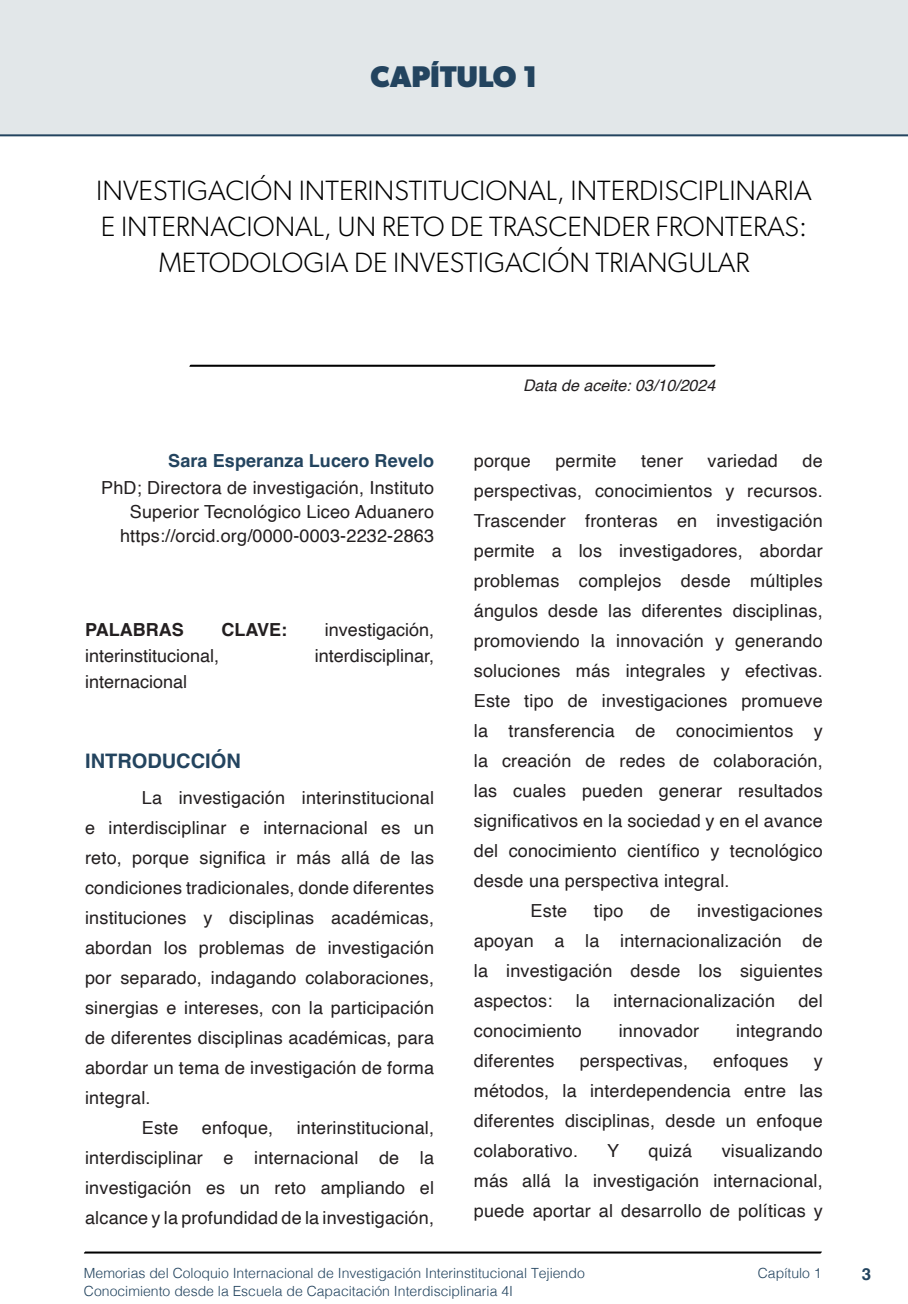
<style>
.page{position:relative;width:908px;height:1304px;background:#fff}
.page>*{position:absolute;margin:0;border:0;box-sizing:border-box;transform-origin:0 0}
.capítulos{font:700 30px "Gibson";color:#23445f}
.nome_artigos{font:300 28px/36px "Gibson";color:#000;text-align:center}
.TITULOS{font:700 20px "Helvetica";color:#23445f}
.txt{font:18px/30px "Helvetica";letter-spacing:.01em;color:#231f20;text-align:justify}
.info_autores{font:18px/24px "Helvetica";letter-spacing:.01em;color:#231f20;text-align:right}
.Resumos_e_PC_TXT{font:18px "Helvetica";color:#231f20}
.nome_autores{font:700 18px "Helvetica";letter-spacing:.005em;color:#23445f}
.Resumos_e_PC_TXT-2{font:700 18px "Helvetica";color:#231f20}
.t1{font:700 16.8px "Helvetica";color:#23445f}
.t2{font:italic 16px "Helvetica";color:#231f20}
.t3{font:300 14px/18px "Helvetica";color:#23445f}
</style>
<div class="page">
<svg style="left:84px;top:1251px;width:737px;height:3px;background:#515151"></svg>
<div style="left:0;top:0;width:907px;height:136px;background:#e2e7e9"></div>
<svg style="left:189px;top:364px;width:526px;height:3px;background:#4f4f4f"></svg>
<div style="left:64px;top:74px;width:61px;height:54px;background:#e2e7e9"></div>
<p class="capítulos" style="left:370px;top:58px;width:168px">CAPÍTULO 1</p>
<p class="nome_artigos" style="left:96px;top:172px;width:716px">INVESTIGACIÓN INTERINSTITUCIONAL, INTERDISCIPLINARIA<br>E INTERNACIONAL, UN RETO DE TRASCENDER FRONTERAS:<br>METODOLOGIA DE INVESTIGACIÓN TRIANGULAR</p>
<p class="nome_autores" style="left:168px;top:450px;width:267px">Sara Esperanza Lucero Revelo</p>
<p class="info_autores" style="left:101px;top:477px;width:334px">PhD; Directora de investigación, Instituto<br>Superior Tecnológico Liceo Aduanero</p>
<p class="info_autores" style="left:120px;top:525px;width:315px">https://orcid.org/0000-0003-2232-2863</p>
<p class="Resumos_e_PC_TXT-2" style="left:85px;top:619px;width:100px">PALABRAS</p>
<p class="Resumos_e_PC_TXT-2" style="left:221px;top:619px;width:67px">CLAVE:</p>
<p class="Resumos_e_PC_TXT" style="left:325px;top:616px;width:111px">investigación,</p>
<p class="Resumos_e_PC_TXT" style="left:85px;top:642px;width:136px">interinstitucional,</p>
<p class="Resumos_e_PC_TXT" style="left:315px;top:642px;width:121px">interdisciplinar,</p>
<p class="Resumos_e_PC_TXT" style="left:85px;top:668px;width:104px">internacional</p>
<p class="TITULOS" style="left:85px;top:749px;width:157px">INTRODUCCIÓN</p>
<p class="txt" style="left:85px;top:783px;width:350px;text-indent:57px">La investigación interinstitucional e interdisciplinar e internacional es un reto, porque significa ir más allá de las condiciones tradicionales, donde diferentes instituciones y disciplinas académicas, abordan los problemas de investigación por separado, indagando colaboraciones, sinergias e intereses, con la participación de diferentes disciplinas académicas, para abordar un tema de investigación de forma integral.</p>
<p class="txt" style="left:142px;top:1113px;width:38px">Este</p>
<p class="txt" style="left:202px;top:1113px;width:73px">enfoque,</p>
<p class="txt" style="left:85px;top:1113px;width:350px;text-indent:211px">interinstitucional, interdisciplinar e internacional de la investigación es un reto ampliando el alcance y la profundidad de la investigación,</p>
<p class="t2" style="left:523px;top:373px;width:194px">Data de aceite: 03/10/2024</p>
<p class="txt" style="left:473px;top:446px;width:350px;text-indent:328px">de perspectivas, conocimientos y recursos.<br>Trascender fronteras en investigación permite a los investigadores, abordar problemas complejos desde múltiples ángulos desde las diferentes disciplinas, promoviendo la innovación y generando soluciones más integrales y efectivas.<br>Este tipo de investigaciones promueve la transferencia de conocimientos y la creación de redes de colaboración, las cuales pueden generar resultados significativos en la sociedad y en el avance del conocimiento científico y tecnológico desde una perspectiva integral.</p>
<p class="txt" style="left:530px;top:896px;width:38px">Este</p>
<p class="txt" style="left:593px;top:896px;width:31px">tipo</p>
<p class="txt" style="left:650px;top:896px;width:22px">de</p>
<p class="txt" style="left:473px;top:446px;width:58px">porque</p>
<p class="txt" style="left:555px;top:446px;width:63px">permite</p>
<p class="txt" style="left:641px;top:446px;width:43px">tener</p>
<p class="txt" style="left:707px;top:446px;width:72px">variedad</p>
<p class="txt" style="left:473px;top:896px;width:350px;text-indent:223px">investigaciones apoyan a la internacionalización de la investigación desde los siguientes aspectos:</p>
<p class="txt" style="left:575px;top:986px;width:16px">la</p>
<p class="txt" style="left:613px;top:986px;width:163px">internacionalización</p>
<p class="txt" style="left:798px;top:986px;width:26px">del</p>
<p class="txt" style="left:473px;top:1016px;width:110px">conocimiento</p>
<p class="txt" style="left:618px;top:1016px;width:82px">innovador</p>
<p class="txt" style="left:735px;top:1016px;width:88px">integrando</p>
<p class="txt" style="left:473px;top:1046px;width:82px">diferentes</p>
<p class="txt" style="left:579px;top:1046px;width:110px">perspectivas,</p>
<p class="txt" style="left:713px;top:1046px;width:77px">enfoques</p>
<p class="txt" style="left:473px;top:1046px;width:350px;text-indent:340px">y métodos, la interdependencia entre las diferentes disciplinas, desde un enfoque colaborativo.</p>
<p class="txt" style="left:607px;top:1136px;width:14px">Y</p>
<p class="txt" style="left:648px;top:1136px;width:45px">quizá</p>
<p class="txt" style="left:473px;top:1136px;width:350px;text-indent:248px">visualizando más allá la investigación internacional, puede aportar al desarrollo de políticas y</p>
<p class="t3" style="left:84px;top:1263px;width:502px">Memorias del Coloquio Internacional de Investigación Interinstitucional Tejiendo<br>Conocimiento desde la Escuela de Capacitación Interdisciplinaria 4I</p>
<p class="t3" style="left:757px;top:1263px;width:65px">Capítulo 1</p>
<p class="t1" style="left:861px;top:1264px;width:11px">3</p>
</div>
